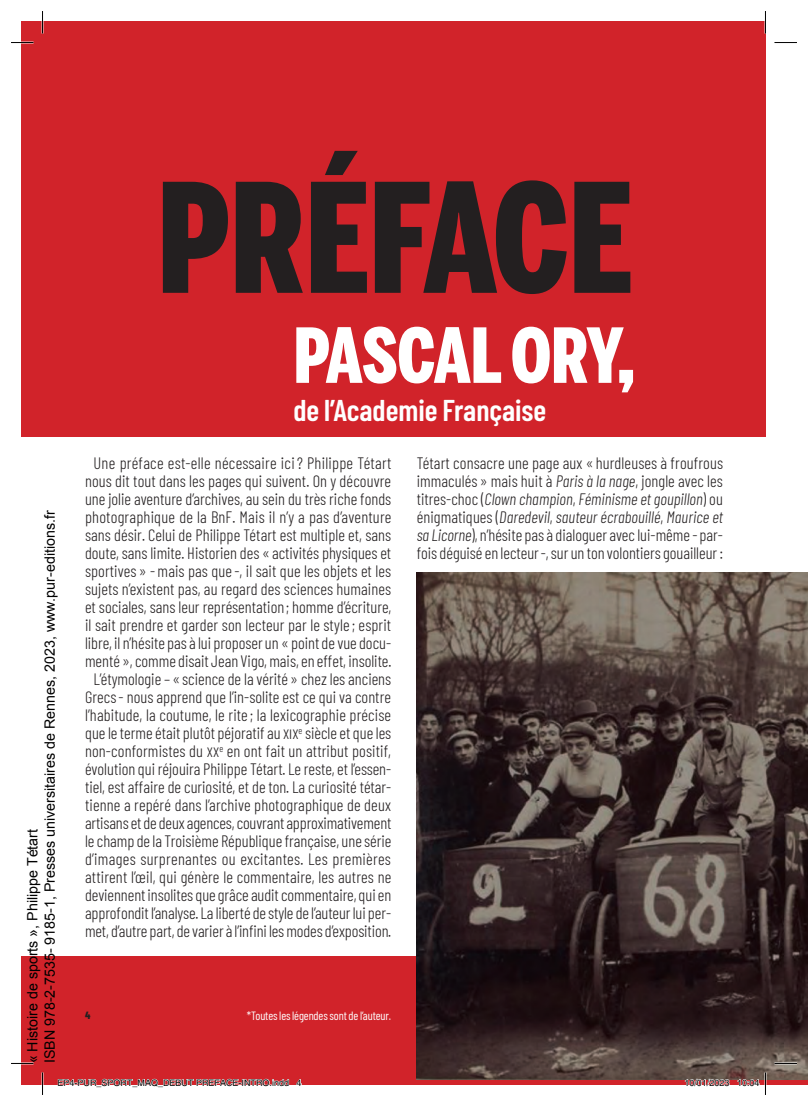
<style>
.page{position:relative;width:808px;height:1106px;background:#fff}
.page>*{position:absolute;margin:0;border:0;box-sizing:border-box;transform-origin:0 0}
.PUR_SP_INTER_01{font:900 150px "Benton Sans Comp";color:#231f20}
.PUR_SP_INTER_01-2{font:900 75px "Benton Sans Comp";letter-spacing:-.015em;color:#fff}
.PUR_SP_INTER_02_NOIR{font:600 30px "Barlow Condensed";color:#fff}
.PUR_SP_COURANT{font:300 16.5px/18px "Barlow Condensed";color:#231f20;text-align:center}
.t1{font:14.25px/17.1px "Arial";color:#000}
.PUR_SP_LEGENDE_FAD_B{font:12px "Barlow Condensed";letter-spacing:-.01em;color:#fff}
.PUR_SP_FOLIO{font:800 10.5px "Barlow Condensed";color:#231f20}
.t2{font:9px "Helvetica";color:#000}
.s1{font-style:italic}
</style>
<div class="page">
<div style="left:21px;top:956px;width:787px;height:128px;background:#d1232a"></div>
<div style="left:21px;top:21px;width:744px;height:415px;background:#d1232a"></div>
<img style="left:417px;top:572px;width:391px;height:507px">
<hr style="left:11px;top:1062px;width:23px;height:2px;background:#fff">
<hr style="left:774px;top:1062px;width:23px;height:2px;background:#fff">
<hr style="left:764px;top:11px;width:2px;height:23px;background:#fff">
<svg style="left:11px;top:42px;width:23px;height:1px"></svg>
<svg style="left:774px;top:42px;width:23px;height:1px"></svg>
<svg style="left:11px;top:1063px;width:23px;height:1px"></svg>
<svg style="left:774px;top:1063px;width:23px;height:1px"></svg>
<svg style="left:42px;top:11px;width:1px;height:23px"></svg>
<svg style="left:42px;top:1072px;width:1px;height:22px"></svg>
<svg style="left:765px;top:11px;width:1px;height:23px"></svg>
<svg style="left:58px;top:1078px;width:231px;height:7px"></svg>
<svg style="left:296px;top:1079px;width:6px;height:6px"></svg>
<svg style="left:685px;top:1078px;width:45px;height:7px"></svg>
<svg style="left:737px;top:1072px;width:29px;height:22px"></svg>
<p class="t1" style="left:24px;top:1063px;width:554px;rotate:-90deg">« Histoire de sports », Philippe Tétart<br>ISBN 978-2-7535- 9185-1, Presses universitaires de Rennes, 2023, www.pur-editions.fr</p>
<p class="PUR_SP_INTER_01" style="left:157px;top:150px;width:477px">PRÉFACE</p>
<p class="PUR_SP_INTER_01-2" style="left:293px;top:312px;width:343px">PASCAL ORY,</p>
<p class="PUR_SP_INTER_02_NOIR" style="left:293px;top:388px;width:254px">de l’Academie Française</p>
<p class="PUR_SP_COURANT" style="left:85px;top:452px;width:308px">Une préface est-elle nécessaire ici? Philippe Tétart nous dit tout dans les pages qui suivent. On y découvre une jolie aventure d’archives, au sein du très riche fonds photographique de la BnF. Mais il n’y a pas d’aventure sans désir. Celui de Philippe Tétart est multiple et, sans doute, sans limite. Historien des « activités physiques et sportives » -mais pas que -, il sait que les objets et les sujets n’existent pas, au regard des sciences humaines et sociales, sans leur représentation ; homme d’écriture, il sait prendre et garder son lecteur par le style ; esprit libre, il n’hésite pas à lui proposer un « point de vue docu&shy;menté », comme disait Jean Vigo, mais, en effet, insolite.</p>
<p class="PUR_SP_COURANT" style="left:85px;top:668px;width:308px">L’étymologie – « science de la vérité » chez les anciens Grecs- nous apprend que l’in-solite est ce qui va contre l’habitude, la coutume, le rite ; la lexicographie précise que le terme était plutôt péjoratif au xix<sup>e</sup> siècle et que les non-conformistes du xx<sup>e</sup> en ont fait un attribut positif, évolution qui réjouira Philippe Tétart. Le reste, et l’essen&shy;tiel, est affaire de curiosité, et de ton. La curiosité tétar&shy;tienne a repéré dans l’archive photographique de deux artisans et de deux agences, couvrant approximativement le champ de la Troisième République française, une série d’images surprenantes ou excitantes. Les premières attirent l’œil, qui génère le commentaire, les autres ne deviennent insolites que grâce audit commentaire, qui en approfondit l’analyse. La liberté de style de l’auteur lui per&shy;met, d’autre part, de varier à l’infini les modes d’exposition.</p>
<p class="PUR_SP_COURANT" style="left:417px;top:452px;width:308px;text-align:justify">Tétart consacre une page aux « hurdleuses à froufrous immaculés » mais huit à <span class="s1">Paris à la nage</span>, jongle avec les titres-choc (<span class="s1">Clown champion</span>, <span class="s1">Féminisme et goupillon</span>) ou énigmatiques (<span class="s1">Daredevil</span>, <span class="s1">sauteur écrabouillé</span>, <span class="s1">Maurice et sa Licorne</span>), n’hésite pas à dialoguer avec lui-même - par&shy;fois déguisé en lecteur-, sur un ton volontiers gouailleur :</p>
<p class="PUR_SP_FOLIO" style="left:85px;top:1008px;width:7px">4</p>
<p class="PUR_SP_LEGENDE_FAD_B" style="left:247px;top:1006px;width:146px">*Toutes les légendes sont de l’auteur.</p>
<p class="t2" style="left:58px;top:1077px;width:246px">EP4-PUR_SPORT_MAQ_DEBUT PREFACE-INTRO.indd 4</p>
<p class="t2" style="left:684px;top:1077px;width:77px">10/01/2023 10:04</p>
</div>
